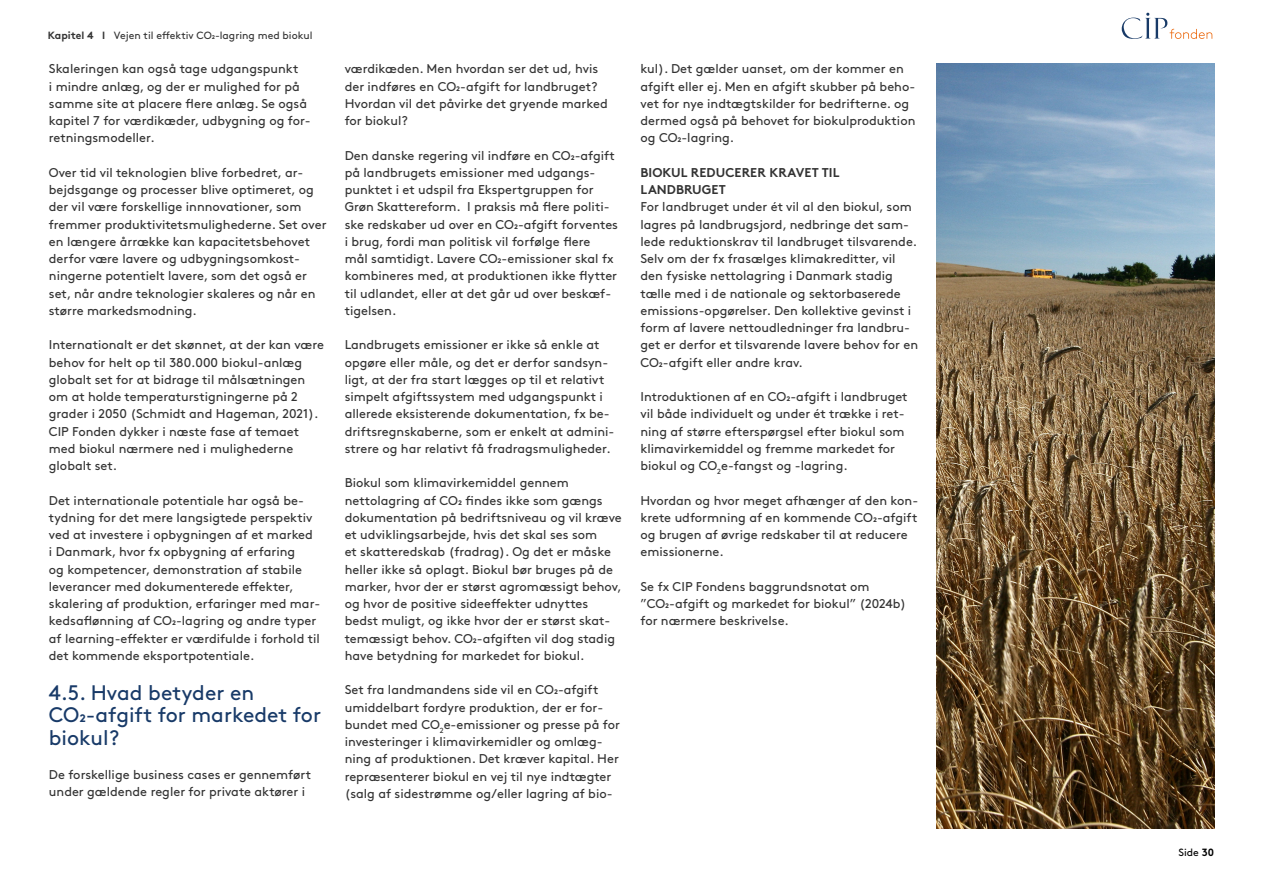
<style>
.page{position:relative;width:1263px;height:893px;background:#fff}
.page>*{position:absolute;margin:0;border:0;box-sizing:border-box;transform-origin:0 0}
.t1{font:21px/22.5px "Brown";color:#183a68}
.t2{font:12.75px/17.2px "Brown";color:#333}
.t3{font:700 12.75px/17.2px "Brown";letter-spacing:.005em;color:#333}
.t4{font:10.5px "Brown";color:#333}
.t5{font:10.5px "Brown";color:#000}
.s1{font-weight:700}
</style>
<div class="page">
<img style="left:936px;top:64px;width:278px;height:765px">
<svg style="left:1122px;top:13px;width:90px;height:26px"></svg>
<p class="t4" style="left:48px;top:27px;width:266px"><span class="s1">Kapitel 4 I</span> Vejen til effektiv CO2-lagring med biokul</p>
<p class="t2" style="left:49px;top:59px;width:263px">Skaleringen kan også tage udgangspunkt<br>i mindre anlæg, og der er mulighed for på samme site at placere flere anlæg. Se også kapitel 7 for værdikæder, udbygning og for&shy;retningsmodeller.</p>
<p class="t2" style="left:49px;top:163px;width:279px">Over tid vil teknologien blive forbedret, ar&shy;bejdsgange og processer blive optimeret, og der vil være forskellige innnovationer, som fremmer produktivitetsmulighederne. Set over en længere årrække kan kapacitetsbehovet derfor være lavere og udbygningsomkost&shy;ningerne potentielt lavere, som det også er set, når andre teknologier skaleres og når en større markedsmodning.</p>
<p class="t2" style="left:49px;top:335px;width:277px">Internationalt er det skønnet, at der kan være behov for helt op til 380.000 biokul-anlæg globalt set for at bidrage til målsætningen om at holde temperaturstigningerne på 2 grader i 2050 (Schmidt and Hageman, 2021).<br>CIP Fonden dykker i næste fase af temaet med biokul nærmere ned i mulighederne globalt set.</p>
<p class="t2" style="left:49px;top:491px;width:273px">Det internationale potentiale har også be&shy;tydning for det mere langsigtede perspektiv ved at investere i opbygningen af et marked<br>i Danmark, hvor fx opbygning af erfaring<br>og kompetencer, demonstration af stabile leverancer med dokumenterede effekter, skalering af produktion, erfaringer med mar&shy;kedsaflønning af CO2-lagring og andre typer af learning-effekter er værdifulde i forhold til det kommende eksportpotentiale.</p>
<h1 class="t1" style="left:49px;top:679px;width:274px">4.5. Hvad betyder en<br>CO2-afgift for markedet for biokul?</h1>
<p class="t2" style="left:49px;top:765px;width:264px">De forskellige business cases er gennemført under gældende regler for private aktører i</p>
<p class="t2" style="left:345px;top:59px;width:264px">værdikæden. Men hvordan ser det ud, hvis der indføres en CO2-afgift for landbruget?<br>Hvordan vil det påvirke det gryende marked for biokul?</p>
<p class="t2" style="left:345px;top:145px;width:275px">Den danske regering vil indføre en CO2-afgift på landbrugets emissioner med udgangs&shy;punktet i et udspil fra Ekspertgruppen for Grøn Skattereform. I praksis må flere politi&shy;ske redskaber ud over en CO2-afgift forventes i brug, fordi man politisk vil forfølge flere<br>mål samtidigt. Lavere CO2-emissioner skal fx kombineres med, at produktionen ikke flytter til udlandet, eller at det går ud over beskæf&shy;tigelsen.</p>
<p class="t2" style="left:345px;top:335px;width:271px">Landbrugets emissioner er ikke så enkle at opgøre eller måle, og det er derfor sandsyn&shy;ligt, at der fra start lægges op til et relativt simpelt afgiftssystem med udgangspunkt i allerede eksisterende dokumentation, fx be&shy;driftsregnskaberne, som er enkelt at admini&shy;strere og har relativt få fradragsmuligheder.</p>
<p class="t2" style="left:345px;top:473px;width:279px">Biokul som klimavirkemiddel gennem nettolagring af CO2 findes ikke som gængs dokumentation på bedriftsniveau og vil kræve et udviklingsarbejde, hvis det skal ses som<br>et skatteredskab (fradrag). Og det er måske heller ikke så oplagt. Biokul bør bruges på de marker, hvor der er størst agromæssigt behov, og hvor de positive sideeffekter udnyttes bedst muligt, og ikke hvor der er størst skat&shy;temæssigt behov. CO2-afgiften vil dog stadig have betydning for markedet for biokul.</p>
<p class="t2" style="left:345px;top:680px;width:277px">Set fra landmandens side vil en CO2-afgift umiddelbart fordyre produktion, der er for&shy;bundet med CO<sub>2</sub>e-emissioner og presse på for investeringer i klimavirkemidler og omlæg&shy;ning af produktionen. Det kræver kapital. Her repræsenterer biokul en vej til nye indtægter (salg af sidestrømme og/eller lagring af bio-</p>
<p class="t2" style="left:640px;top:59px;width:276px">kul). Det gælder uanset, om der kommer en afgift eller ej. Men en afgift skubber på beho&shy;vet for nye indtægtskilder for bedrifterne. og dermed også på behovet for biokulproduktion og CO2-lagring.</p>
<p class="t3" style="left:640px;top:162px;width:200px">BIOKUL REDUCERER KRAVET TIL<br>LANDBRUGET</p>
<p class="t2" style="left:640px;top:197px;width:279px">For landbruget under ét vil al den biokul, som lagres på landbrugsjord, nedbringe det sam&shy;lede reduktionskrav til landbruget tilsvarende.<br>Selv om der fx frasælges klimakreditter, vil den fysiske nettolagring i Danmark stadig tælle med i de nationale og sektorbaserede emissions-opgørelser. Den kollektive gevinst i form af lavere nettoudledninger fra landbru&shy;get er derfor et tilsvarende lavere behov for en CO2-afgift eller andre krav.</p>
<p class="t2" style="left:640px;top:387px;width:269px">Introduktionen af en CO2-afgift i landbruget vil både individuelt og under ét trække i ret&shy;ning af større efterspørgsel efter biokul som klimavirkemiddel og fremme markedet for biokul og CO<sub>2</sub>e-fangst og -lagring.</p>
<p class="t2" style="left:640px;top:490px;width:279px">Hvordan og hvor meget afhænger af den kon&shy;krete udformning af en kommende CO2-afgift og brugen af øvrige redskaber til at reducere emissionerne.</p>
<p class="t2" style="left:640px;top:577px;width:267px">Se fx CIP Fondens baggrundsnotat om ”CO2-afgift og markedet for biokul” (2024b) for nærmere beskrivelse.</p>
<p class="t5" style="left:1178px;top:844px;width:37px">Side <span class="s1">30</span></p>
</div>
